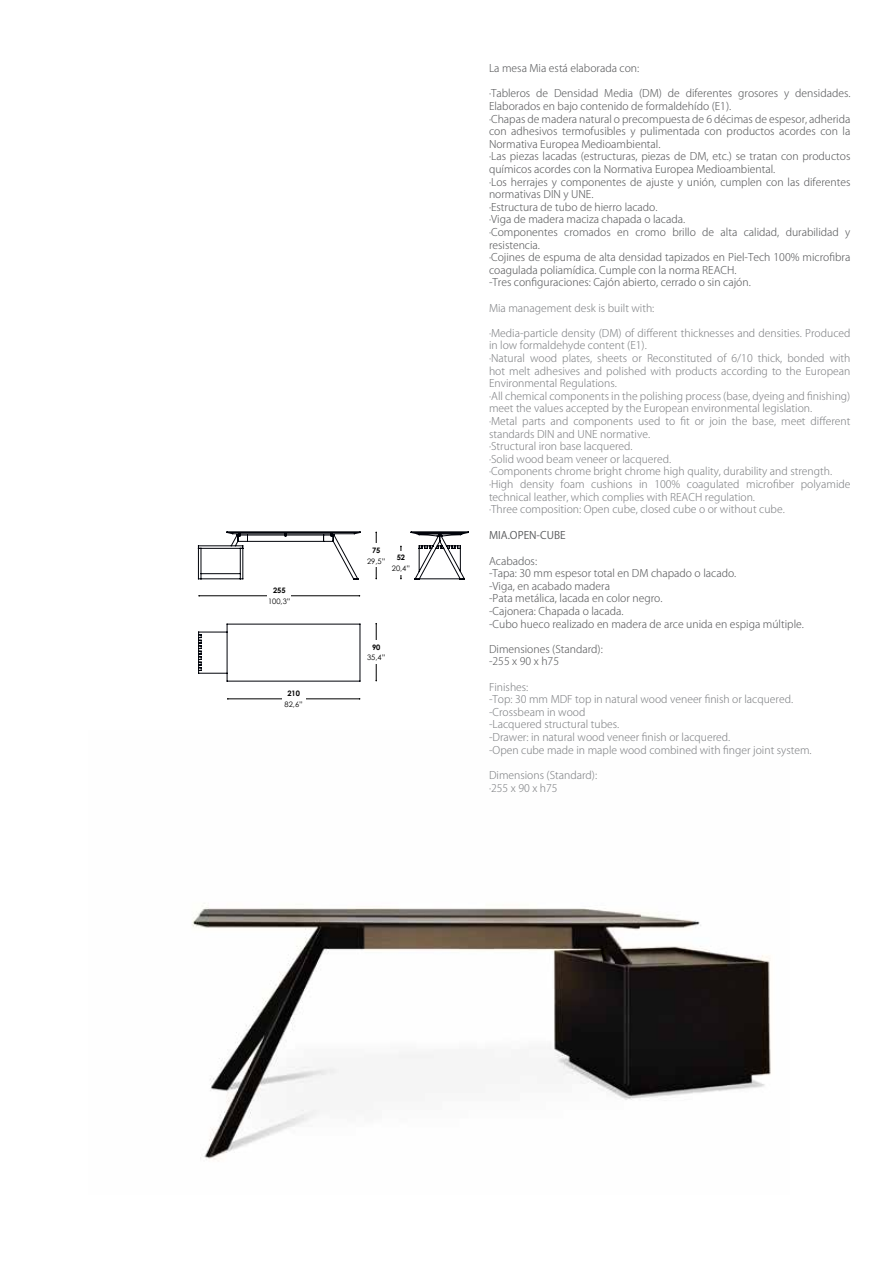
<style>
.page{position:relative;width:893px;height:1263px;background:#fff}
.page>*{position:absolute;margin:0;border:0;box-sizing:border-box;transform-origin:0 0}
.t1{font:300 10.5px/12.6px "Koz Go Pro";color:#808285}
.t2{font:300 10.5px/12.6px "Koz Go Pro";color:#58595b}
.t3{font:10.5px "Koz Go Pro";color:#58595b}
.t4{font:7.5px "Century Gothic";color:#000}
.t5{font:700 7.5px "Century Gothic";color:#000}
</style>
<div class="page">
<img style="left:192px;top:903px;width:579px;height:257px">
<hr style="left:376px;top:532px;width:1px;height:47px;background:#000">
<hr style="left:376px;top:624px;width:1px;height:57px;background:#000">
<hr style="left:401px;top:546px;width:1px;height:33px;background:#000">
<hr style="left:199px;top:595px;width:160px;height:1px;background:#000">
<hr style="left:228px;top:699px;width:132px;height:1px;background:#000">
<svg style="left:198px;top:531px;width:163px;height:49px"></svg>
<svg style="left:411px;top:531px;width:58px;height:49px"></svg>
<hr style="left:360px;top:624px;width:1px;height:57px;background:#00030a">
<hr style="left:227px;top:681px;width:133px;height:1px;background:#00030a">
<hr style="left:227px;top:624px;width:1px;height:57px;background:#00030a">
<hr style="left:227px;top:624px;width:133px;height:1px;background:#00030a">
<svg style="left:198px;top:632px;width:29px;height:42px"></svg>
<div style="left:364px;top:544px;width:24px;height:23px;background:#fff"></div>
<div style="left:364px;top:640px;width:24px;height:24px;background:#fff"></div>
<div style="left:282px;top:687px;width:23px;height:23px;background:#fff"></div>
<div style="left:268px;top:584px;width:23px;height:23px;background:#fff"></div>
<div style="left:389px;top:551px;width:24px;height:23px;background:#fff"></div>
<p class="t5" style="left:273px;top:585px;width:14px">255</p>
<p class="t4" style="left:268px;top:596px;width:24px">100,3”</p>
<p class="t5" style="left:287px;top:688px;width:14px">210</p>
<p class="t4" style="left:285px;top:699px;width:20px">82,6”</p>
<p class="t5" style="left:372px;top:544px;width:10px">75</p>
<p class="t4" style="left:367px;top:556px;width:20px">29,5”</p>
<p class="t5" style="left:397px;top:551px;width:10px">52</p>
<p class="t4" style="left:392px;top:563px;width:20px">20,4”</p>
<p class="t5" style="left:372px;top:641px;width:10px">90</p>
<p class="t4" style="left:367px;top:652px;width:20px">35,4”</p>
<p class="t2" style="left:489px;top:62px;width:152px">La mesa Mia está elaborada con:</p>
<p class="t2" style="left:489px;top:87px;width:363px">·Tableros de Densidad Media (DM) de diferentes grosores y densidades.<br>Elaborados en bajo contenido de formaldehído (E1).<br>·Chapas de madera natural o precompuesta de 6 décimas de espesor, adherida con adhesivos termofusibles y pulimentada con productos acordes con la Normativa Europea Medioambiental.<br>·Las piezas lacadas (estructuras, piezas de DM, etc.) se tratan con productos químicos acordes con la Normativa Europea Medioambiental.<br>·Los herrajes y componentes de ajuste y unión, cumplen con las diferentes normativas DIN y UNE.<br>·Estructura de tubo de hierro lacado.<br>·Viga de madera maciza chapada o lacada.<br>·Componentes cromados en cromo brillo de alta calidad, durabilidad y resistencia.<br>·Cojines de espuma de alta densidad tapizados en Piel-Tech 100% microfibra coagulada poliamídica. Cumple con la norma REACH.<br>-Tres configuraciones: Cajón abierto, cerrado o sin cajón.</p>
<p class="t1" style="left:489px;top:301px;width:167px">Mia management desk is built with:</p>
<p class="t1" style="left:489px;top:327px;width:363px">·Media-particle density (DM) of different thicknesses and densities. Produced in low formaldehyde content (E1).<br>·Natural wood plates, sheets or Reconstituted of 6/10 thick, bonded with hot melt adhesives and polished with products according to the European Environmental Regulations.<br>·All chemical components in the polishing process (base, dyeing and finishing) meet the values accepted by the European environmental legislation.<br>·Metal parts and components used to fit or join the base, meet different standards DIN and UNE normative.<br>·Structural iron base lacquered.<br>·Solid wood beam veneer or lacquered.<br>·Components chrome bright chrome high quality, durability and strength. ·High density foam cushions in 100% coagulated microfiber polyamide technical leather, which complies with REACH regulation.<br>·Three composition: Open cube, closed cube o or without cube.</p>
<p class="t3" style="left:489px;top:529px;width:78px">MIA.OPEN-CUBE</p>
<p class="t2" style="left:489px;top:554px;width:316px">Acabados:<br>-Tapa: 30 mm espesor total en DM chapado o lacado.<br>-Viga, en acabado madera<br>-Pata metálica, lacada en color negro.<br>-Cajonera: Chapada o lacada.<br>-Cubo hueco realizado en madera de arce unida en espiga múltiple.</p>
<p class="t2" style="left:489px;top:643px;width:115px">Dimensiones (Standard): -255 x 90 x h75</p>
<p class="t1" style="left:489px;top:680px;width:324px">Finishes:<br>-Top: 30 mm MDF top in natural wood veneer finish or lacquered. -Crossbeam in wood<br>-Lacquered structural tubes.<br>-Drawer: in natural wood veneer finish or lacquered.<br>-Open cube made in maple wood combined with finger joint system.</p>
<p class="t1" style="left:489px;top:768px;width:110px;line-height:13.5px">Dimensions (Standard): ·255 x 90 x h75</p>
</div>
